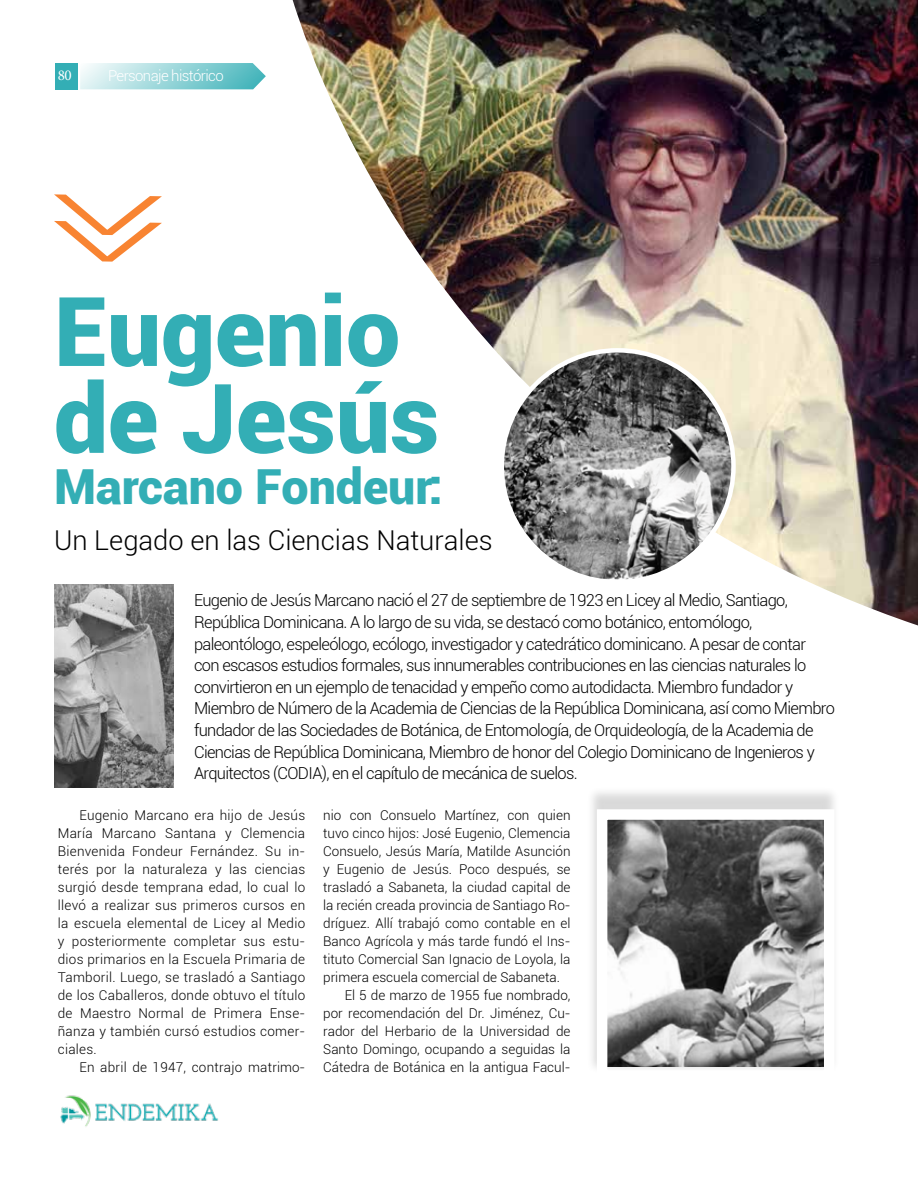
<style>
.page{position:relative;width:918px;height:1188px;background:#fff}
.page>*{position:absolute;margin:0;border:0;box-sizing:border-box;transform-origin:0 0}
.t1{font:900 96.3px/86.8px "Roboto";color:#33aeb5}
.t2{font:900 48.3px "Roboto";color:#33aeb5}
.t3{font:300 27.3px "Roboto";color:#000}
.t4{font:300 16.5px/21.6px "Roboto";letter-spacing:-.04em;color:#000}
.t5{font:300 15px "Roboto";letter-spacing:-.04em;color:#fff}
.t6{font:15px "Minion Pro";color:#fff}
.t7{font:300 13.5px/18px "Roboto";color:#000;text-align:justify}
.t8{font:300 13.5px "Roboto";letter-spacing:.02em;color:#000}
</style>
<div class="page">
<div style="left:55px;top:63px;width:23px;height:26px;background:#33aeb5"></div>
<svg style="left:54px;top:194px;width:108px;height:68px"></svg>
<div style="left:586px;top:786px;width:254px;height:288px;background:#000;opacity:.15"></div>
<img style="left:608px;top:820px;width:215px;height:247px">
<img style="left:60px;top:1095px;width:158px;height:32px">
<svg style="left:80px;top:63px;width:186px;height:26px;background:#9fd8dc"></svg>
<img style="left:293px;top:0;width:625px;height:625px">
<img style="left:54px;top:584px;width:119px;height:204px">
<img style="left:502px;top:350px;width:232px;height:230px">
<p class="t6" style="left:58px;top:65px;width:15px">80</p>
<p class="t5" style="left:108px;top:65px;width:117px">Personaje histórico</p>
<h1 class="t1" style="left:54px;top:284px;width:387px">Eugenio de Jesús</h1>
<h2 class="t2" style="left:54px;top:452px;width:390px">Marcano Fondeur:</h2>
<h3 class="t3" style="left:54px;top:521px;width:440px">Un Legado en las Ciencias Naturales</h3>
<p class="t4" style="left:194px;top:589px;width:642px">Eugenio de Jesús Marcano nació el 27 de septiembre de 1923 en Licey al Medio, Santiago, República Dominicana. A lo largo de su vida, se destacó como botánico, entomólogo, paleontólogo, espeleólogo, ecólogo, investigador y catedrático dominicano. A pesar de contar con escasos estudios formales, sus innumerables contribuciones en las ciencias naturales lo convirtieron en un ejemplo de tenacidad y empeño como autodidacta. Miembro fundador y Miembro de Número de la Academia de Ciencias de la República Dominicana, así como Miembro fundador de las Sociedades de Botánica, de Entomología, de Orquideología, de la Academia de Ciencias de República Dominicana, Miembro de honor del Colegio Dominicano de Ingenieros y Arquitectos (CODIA), en el capítulo de mecánica de suelos.</p>
<p class="t7" style="left:58px;top:806px;width:249px;text-indent:22px">Eugenio Marcano era hijo de Jesús María Marcano Santana y Clemencia Bienvenida Fondeur Fernández. Su in&shy;terés por la naturaleza y las ciencias surgió desde temprana edad, lo cual lo llevó a realizar sus primeros cursos en la escuela elemental de Licey al Medio y posteriormente completar sus estu&shy;dios primarios en la Escuela Primaria de Tamboril. Luego, se trasladó a Santiago de los Caballeros, donde obtuvo el título de Maestro Normal de Primera Ense&shy;ñanza y también cursó estudios comer&shy;ciales.</p>
<p class="t8" style="left:79px;top:1058px;width:227px">En abril de 1947, contrajo matrimo-</p>
<p class="t7" style="left:323px;top:806px;width:249px">nio con Consuelo Martínez, con quien</p>
<p class="t7" style="left:323px;top:824px;width:249px">tuvo cinco hijos: José Eugenio, Clemencia</p>
<p class="t7" style="left:323px;top:842px;width:249px">Consuelo, Jesús María, Matilde Asunción</p>
<p class="t7" style="left:323px;top:860px;width:249px">y Eugenio de Jesús. Poco después, se</p>
<p class="t7" style="left:323px;top:878px;width:249px">trasladó a Sabaneta, la ciudad capital de</p>
<p class="t7" style="left:323px;top:896px;width:249px">la recién creada provincia de Santiago Ro-</p>
<p class="t7" style="left:323px;top:914px;width:249px">dríguez. Allí trabajó como contable en el</p>
<p class="t7" style="left:323px;top:932px;width:249px">Banco Agrícola y más tarde fundó el Ins-</p>
<p class="t7" style="left:323px;top:950px;width:249px">tituto Comercial San Ignacio de Loyola, la</p>
<p class="t7" style="left:323px;top:968px;width:238px">primera escuela comercial de Sabaneta.</p>
<p class="t7" style="left:345px;top:986px;width:227px">El 5 de marzo de 1955 fue nombrado,</p>
<p class="t7" style="left:323px;top:1004px;width:249px">por recomendación del Dr. Jiménez, Cu-</p>
<p class="t7" style="left:323px;top:1022px;width:249px">rador del Herbario de la Universidad de</p>
<p class="t7" style="left:323px;top:1040px;width:249px">Santo Domingo, ocupando a seguidas la</p>
<p class="t7" style="left:323px;top:1058px;width:249px">Cátedra de Botánica en la antigua Facul-</p>
</div>
